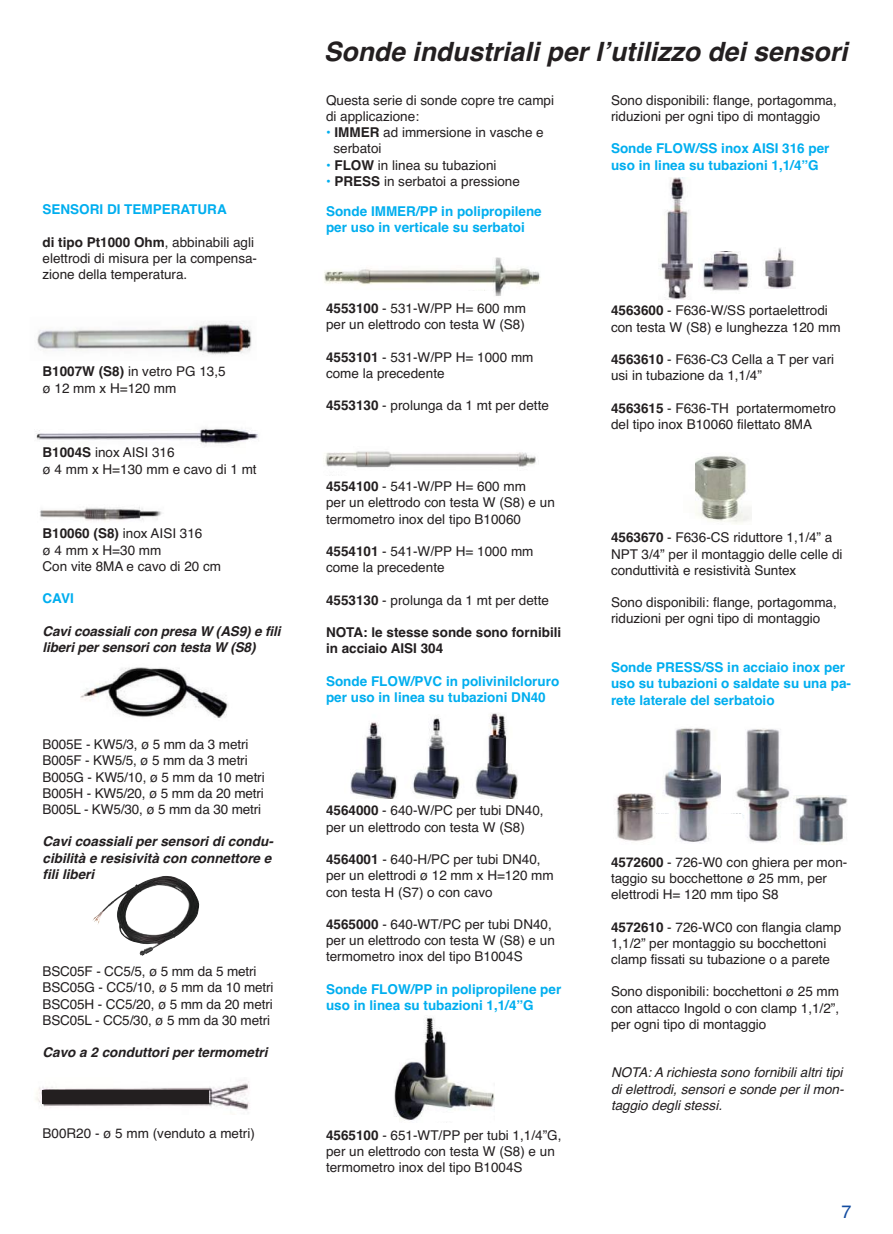
<style>
.page{position:relative;width:893px;height:1234px;background:#fff}
.page>*{position:absolute;margin:0;border:0;box-sizing:border-box;transform-origin:0 0}
.t1{font:italic 700 26.55px "Helvetica";color:#231f20}
.t2{font:18px "Helvetica";color:#134ca0}
.t3{font:13.5px/16.2px "Helvetica";color:#231f20}
.t4{font:700 13.5px/16.2px "Helvetica";color:#00aeef}
.t5{font:italic 700 13.5px/16.2px "Helvetica";color:#231f20}
.t6{font:italic 13.5px/16.2px "Helvetica";color:#231f20;text-align:justify}
.t7{font:700 13.5px/16.2px "Helvetica";color:#231f20}
.s1{font-weight:700}
.s2{font-weight:700;color:#00aeef}
</style>
<div class="page">
<img style="left:664px;top:728px;width:57px;height:114px">
<img style="left:616px;top:793px;width:39px;height:48px">
<img style="left:736px;top:728px;width:58px;height:115px">
<img style="left:795px;top:795px;width:53px;height:49px">
<img style="left:695px;top:456px;width:57px;height:68px">
<img style="left:765px;top:248px;width:29px;height:41px">
<img style="left:703px;top:251px;width:46px;height:40px">
<img style="left:658px;top:178px;width:35px;height:121px">
<img style="left:350px;top:713px;width:168px;height:85px">
<img style="left:394px;top:1017px;width:101px;height:104px">
<img style="left:325px;top:451px;width:211px;height:17px">
<img style="left:324px;top:257px;width:217px;height:39px">
<img style="left:92px;top:876px;width:107px;height:79px">
<img style="left:81px;top:667px;width:148px;height:51px">
<img style="left:40px;top:507px;width:122px;height:15px">
<img style="left:37px;top:321px;width:215px;height:34px">
<img style="left:36px;top:428px;width:222px;height:18px">
<img style="left:36px;top:1081px;width:214px;height:30px">
<div style="left:316px;top:255px;width:27px;height:13px;background:#fff"></div>
<div style="left:319px;top:288px;width:27px;height:13px;background:#fff"></div>
<div style="left:466px;top:291px;width:27px;height:8px;background:#fff"></div>
<div style="left:655px;top:813px;width:17px;height:8px;background:#fff"></div>
<div style="left:716px;top:813px;width:26px;height:8px;background:#fff"></div>
<div style="left:434px;top:1112px;width:25px;height:8px;background:#fff"></div>
<div style="left:43px;top:1089px;width:166px;height:14px;background:#231f20"></div>
<p class="t4" style="left:43px;top:201px;width:186px">SENSORI DI TEMPERATURA</p>
<p class="t3" style="left:43px;top:234px;width:216px"><span class="s1">di tipo Pt1000 Ohm</span>, abbinabili agli elettrodi di misura per la compensa&shy;zione della temperatura.</p>
<p class="t3" style="left:43px;top:363px;width:185px"><span class="s1">B1007W (S8)</span> in vetro PG 13,5 ø 12 mm x H=120 mm</p>
<p class="t3" style="left:43px;top:444px;width:216px"><span class="s1">B1004S</span> inox AISI 316<br>ø 4 mm x H=130 mm e cavo di 1 mt</p>
<p class="t3" style="left:43px;top:525px;width:180px"><span class="s1">B10060 (S8)</span> inox AISI 316<br>ø 4 mm x H=30 mm<br>Con vite 8MA e cavo di 20 cm</p>
<p class="t4" style="left:43px;top:590px;width:33px">CAVI</p>
<p class="t5" style="left:43px;top:623px;width:239px">Cavi coassiali con presa W (AS9) e fili liberi per sensori con testa W (S8)</p>
<p class="t3" style="left:43px;top:736px;width:224px">B005E - KW5/3, ø 5 mm da 3 metri<br>B005F - KW5/5, ø 5 mm da 3 metri<br>B005G - KW5/10, ø 5 mm da 10 metri<br>B005H - KW5/20, ø 5 mm da 20 metri<br>B005L - KW5/30, ø 5 mm da 30 metri</p>
<p class="t5" style="left:43px;top:833px;width:231px;text-align:justify">Cavi coassiali per sensori di condu&shy;cibilità e resisività con connettore e fili liberi</p>
<p class="t3" style="left:43px;top:963px;width:232px">BSC05F - CC5/5, ø 5 mm da 5 metri<br>BSC05G - CC5/10, ø 5 mm da 10 metri<br>BSC05H - CC5/20, ø 5 mm da 20 metri<br>BSC05L - CC5/30, ø 5 mm da 30 metri</p>
<p class="t5" style="left:43px;top:1044px;width:227px">Cavo a 2 conduttori per termometri</p>
<p class="t3" style="left:43px;top:1125px;width:214px">B00R20 - ø 5 mm (venduto a metri)</p>
<h1 class="t1" style="left:324px;top:36px;width:525px">Sonde industriali per l’utilizzo dei sensori</h1>
<p class="t3" style="left:326px;top:92px;width:230px">Questa serie di sonde copre tre campi di applicazione:</p>
<p class="t3" style="left:333px;top:124px;width:212px;text-indent:-8px"><span class="s2">•</span> <span class="s1">IMMER</span> ad immersione in vasche e serbatoi</p>
<p class="t3" style="left:326px;top:157px;width:172px"><span class="s2">•</span> <span class="s1">FLOW</span> in linea su tubazioni</p>
<p class="t3" style="left:326px;top:173px;width:195px"><span class="s2">•</span> <span class="s1">PRESS</span> in serbatoi a pressione</p>
<p class="t4" style="left:326px;top:203px;width:217px">Sonde IMMER/PP in polipropilene per uso in verticale su serbatoi</p>
<p class="t3" style="left:326px;top:300px;width:201px"><span class="s1">4553100</span> - 531-W/PP H= 600 mm per un elettrodo con testa W (S8)</p>
<p class="t3" style="left:326px;top:348px;width:209px"><span class="s1">4553101</span> - 531-W/PP H= 1000 mm come la precedente</p>
<p class="t3" style="left:326px;top:397px;width:224px"><span class="s1">4553130</span> - prolunga da 1 mt per dette</p>
<p class="t3" style="left:326px;top:478px;width:230px"><span class="s1">4554100</span> - 541-W/PP H= 600 mm<br>per un elettrodo con testa W (S8) e un termometro inox del tipo B10060</p>
<p class="t3" style="left:326px;top:543px;width:209px"><span class="s1">4554101</span> - 541-W/PP H= 1000 mm come la precedente</p>
<p class="t3" style="left:326px;top:591px;width:224px"><span class="s1">4553130</span> - prolunga da 1 mt per dette</p>
<p class="t7" style="left:326px;top:624px;width:237px">NOTA: le stesse sonde sono fornibili in acciaio AISI 304</p>
<p class="t4" style="left:326px;top:672px;width:235px">Sonde FLOW/PVC in polivinilcloruro per uso in linea su tubazioni DN40</p>
<p class="t3" style="left:326px;top:802px;width:219px"><span class="s1">4564000</span> - 640-W/PC per tubi DN40, per un elettrodo con testa W (S8)</p>
<p class="t3" style="left:326px;top:851px;width:229px"><span class="s1">4564001</span> - 640-H/PC per tubi DN40, per un elettrodi ø 12 mm x H=120 mm con testa H (S7) o con cavo</p>
<p class="t3" style="left:326px;top:915px;width:230px"><span class="s1">4565000</span> - 640-WT/PC per tubi DN40, per un elettrodo con testa W (S8) e un termometro inox del tipo B1004S</p>
<p class="t4" style="left:326px;top:980px;width:237px">Sonde FLOW/PP in polipropilene per uso in linea su tubazioni 1,1/4”G</p>
<p class="t3" style="left:326px;top:1126px;width:237px"><span class="s1">4565100</span> - 651-WT/PP per tubi 1,1/4”G, per un elettrodo con testa W (S8) e un termometro inox del tipo B1004S</p>
<p class="t3" style="left:611px;top:92px;width:227px">Sono disponibili: flange, portagomma, riduzioni per ogni tipo di montaggio</p>
<p class="t4" style="left:611px;top:140px;width:220px">Sonde FLOW/SS inox AISI 316 per uso in linea su tubazioni 1,1/4”G</p>
<p class="t3" style="left:611px;top:302px;width:231px"><span class="s1">4563600</span> - F636-W/SS portaelettrodi con testa W (S8) e lunghezza 120 mm</p>
<p class="t3" style="left:611px;top:351px;width:225px"><span class="s1">4563610</span> - F636-C3 Cella a T per vari usi in tubazione da 1,1/4”</p>
<p class="t3" style="left:611px;top:400px;width:227px"><span class="s1">4563615</span> - F636-TH portatermometro del tipo inox B10060 filettato 8MA</p>
<p class="t3" style="left:611px;top:529px;width:233px"><span class="s1">4563670</span> - F636-CS riduttore 1,1/4” a<br>NPT 3/4” per il montaggio delle celle di conduttività e resistività Suntex</p>
<p class="t3" style="left:611px;top:594px;width:227px">Sono disponibili: flange, portagomma, riduzioni per ogni tipo di montaggio</p>
<p class="t4" style="left:611px;top:659px;width:242px">Sonde PRESS/SS in acciaio inox per uso su tubazioni o saldate su una pa&shy;rete laterale del serbatoio</p>
<p class="t3" style="left:611px;top:853px;width:238px"><span class="s1">4572600</span> - 726-W0 con ghiera per mon&shy;taggio su bocchettone ø 25 mm, per elettrodi H= 120 mm tipo S8</p>
<p class="t3" style="left:611px;top:918px;width:232px"><span class="s1">4572610</span> - 726-WC0 con flangia clamp<br>1,1/2” per montaggio su bocchettoni clamp fissati su tubazione o a parete</p>
<p class="t3" style="left:611px;top:983px;width:230px;text-align:justify">Sono disponibili: bocchettoni ø 25 mm con attacco Ingold o con clamp 1,1/2”, per ogni tipo di montaggio</p>
<p class="t6" style="left:611px;top:1064px;width:233px">NOTA: A richiesta sono fornibili altri tipi di elettrodi, sensori e sonde per il mon&shy;taggio degli stessi.</p>
<h2 class="t2" style="left:841px;top:1200px;width:12px">7</h2>
</div>
